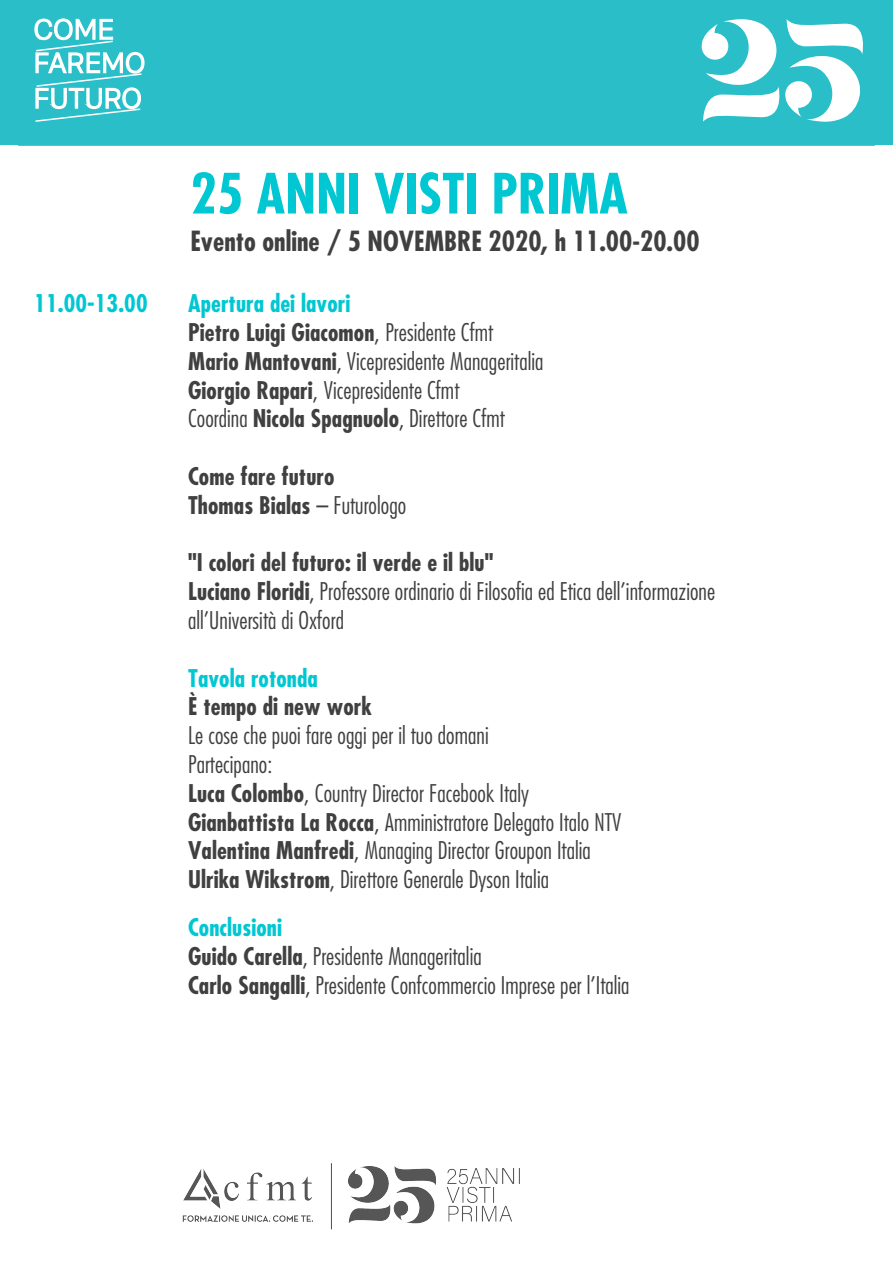
<style>
.page{position:relative;width:893px;height:1263px;background:#fff}
.page>*{position:absolute;margin:0;border:0;box-sizing:border-box;transform-origin:0 0}
.t1{font:700 condensed 54px "Futura Std";color:#00c7d2}
.t2{font:700 condensed 27px "Futura Std";color:#404040}
.t3{font:300 condensed 23.7px/28.8px "Futura Std";letter-spacing:.005em;color:#404040}
.t4{font:700 condensed 23.7px/28.8px "Futura Std";letter-spacing:.005em;color:#404040}
.t5{font:700 condensed 23.7px "Futura Std";letter-spacing:.005em;color:#00c7d2}
.s1{font-size:23.7px}
.s2{font-weight:700;color:#00c7d2}
.s3{font-weight:700}
.s4{font-weight:300}
</style>
<div class="page">
<img style="left:182px;top:1163px;width:338px;height:67px">
<div style="left:0;top:0;width:892px;height:145px;background:#29bec8"></div>
<svg style="left:34px;top:18px;width:111px;height:104px"></svg>
<svg style="left:701px;top:19px;width:162px;height:103px"></svg>
<h1 class="t1" style="left:190px;top:160px;width:439px">25 ANNI VISTI PRIMA</h1>
<p class="t2" style="left:190px;top:224px;width:510px">Evento online / 5 NOVEMBRE 2020, h 11.00<span class="s1">-</span>20.00</p>
<p class="t5" style="left:34px;top:289px;width:115px">11.00-13.00</p>
<p class="t3" style="left:188px;top:289px;width:357px"><span class="s2">Apertura dei lavori<br></span><span class="s3">Pietro Luigi Giacomon</span>, Presidente Cfmt <span class="s3">Mario Mantovani</span>, Vicepresidente Manageritalia <span class="s3">Giorgio Rapari</span>, Vicepresidente Cfmt<br>Coordina <span class="s3">Nicola Spagnuolo</span>, Direttore Cfmt</p>
<p class="t4" style="left:188px;top:462px;width:220px">Come fare futuro<br>Thomas Bialas <span class="s4">– Futurologo</span></p>
<p class="t3" style="left:188px;top:548px;width:529px"><span class="s3">"I colori del futuro: il verde e il blu"<br>Luciano Floridi</span>, Professore ordinario di Filosofia ed Etica dell’informazione all’Università di Oxford</p>
<p class="t5" style="left:188px;top:663px;width:131px">Tavola rotonda</p>
<p class="t4" style="left:188px;top:692px;width:185px">È tempo di new work</p>
<p class="t3" style="left:188px;top:721px;width:435px">Le cose che puoi fare oggi per il tuo domani<br>Partecipano:<br><span class="s3">Luca Colombo</span>, Country Director Facebook Italy <span class="s3">Gianbattista La Rocca</span>, Amministratore Delegato Italo NTV <span class="s3">Valentina Manfredi</span>, Managing Director Groupon Italia <span class="s3">Ulrika Wikstrom</span>, Direttore Generale Dyson Italia</p>
<p class="t3" style="left:188px;top:913px;width:443px"><span class="s2">Conclusioni<br></span><span class="s3">Guido Carella</span>, Presidente Manageritalia<br><span class="s3">Carlo Sangalli</span>, Presidente Confcommercio Imprese per l’Italia</p>
</div>
